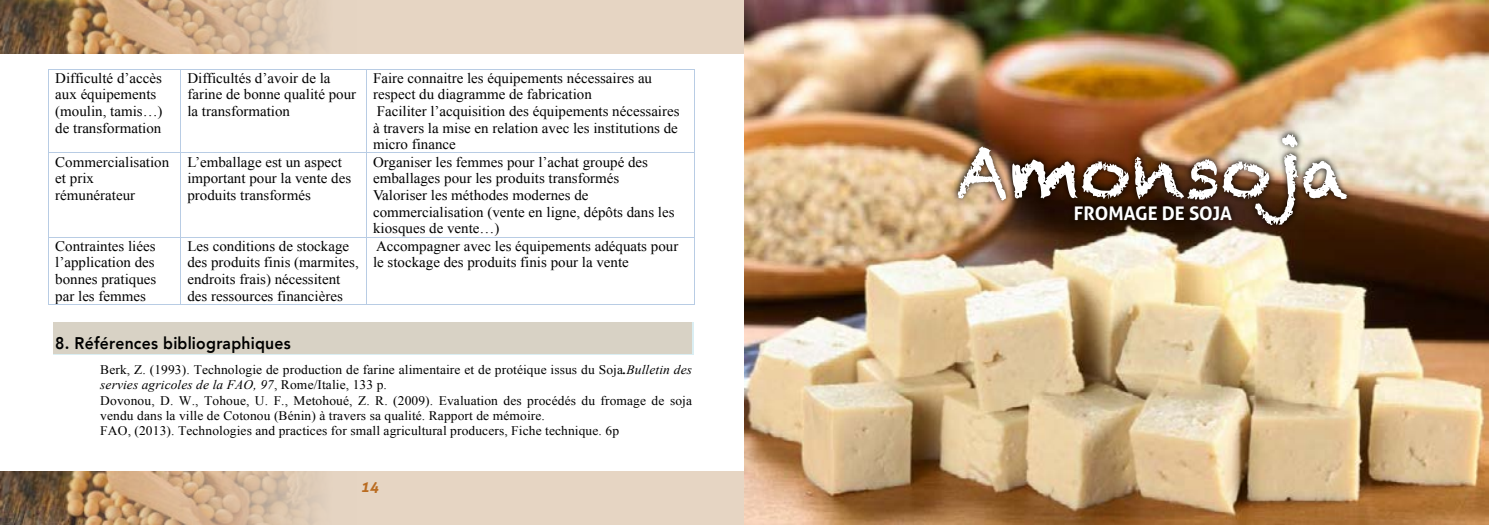
<style>
.page{position:relative;width:1489px;height:525px;background:#fff}
.page>*{position:absolute;margin:0;border:0;box-sizing:border-box;transform-origin:0 0}
.t1{font:70.75px "Chalkduster";color:#fff}
.t2{font:700 18.75px "Aller";color:#fff}
.t3{font:800 16.88px "Avenir";letter-spacing:.015em;color:#000;scale:.93 1}
.t4{font:italic 700 15px "Aller";color:#ba6c21}
.t5{font:14.5px/16.8px "Times New Roman";color:#000}
.t6{font:13.12px/15.2px "Times New Roman";letter-spacing:.01em;color:#000}
.s1{font-weight:700;font-style:italic}
.s2{font-style:italic}
</style>
<div class="page">
<div style="left:0;top:471px;width:744px;height:53px;background:#e6d5c3"></div>
<img style="left:0;top:471px;width:319px;height:53px">
<div style="left:0;top:0;width:744px;height:53px;background:#e6d5c3"></div>
<img style="left:0;top:0;width:319px;height:53px">
<hr style="left:48px;top:69px;width:1px;height:83px;background:#b8cce4">
<hr style="left:180px;top:69px;width:1px;height:83px;background:#b8cce4">
<hr style="left:366px;top:69px;width:1px;height:83px;background:#b8cce4">
<hr style="left:694px;top:69px;width:1px;height:83px;background:#b8cce4">
<hr style="left:49px;top:152px;width:131px;height:1px;background:#b8cce4">
<hr style="left:181px;top:152px;width:185px;height:1px;background:#b8cce4">
<hr style="left:367px;top:152px;width:327px;height:1px;background:#b8cce4">
<hr style="left:48px;top:153px;width:1px;height:84px;background:#b8cce4">
<hr style="left:180px;top:153px;width:1px;height:84px;background:#b8cce4">
<hr style="left:366px;top:153px;width:1px;height:84px;background:#b8cce4">
<hr style="left:694px;top:153px;width:1px;height:84px;background:#b8cce4">
<hr style="left:49px;top:237px;width:131px;height:1px;background:#b8cce4">
<hr style="left:181px;top:237px;width:185px;height:1px;background:#b8cce4">
<hr style="left:367px;top:237px;width:327px;height:1px;background:#b8cce4">
<hr style="left:48px;top:237px;width:1px;height:67px;background:#b8cce4">
<hr style="left:49px;top:304px;width:131px;height:1px;background:#b8cce4">
<hr style="left:180px;top:237px;width:1px;height:67px;background:#b8cce4">
<hr style="left:181px;top:304px;width:185px;height:1px;background:#b8cce4">
<hr style="left:366px;top:237px;width:1px;height:67px;background:#b8cce4">
<hr style="left:367px;top:304px;width:327px;height:1px;background:#b8cce4">
<hr style="left:694px;top:237px;width:1px;height:67px;background:#b8cce4">
<div style="left:53px;top:321px;width:640px;height:33px;background:#d8d2c5"></div>
<img style="left:744px;top:0;width:744px;height:524px">
<img style="left:950px;top:126px;width:403px;height:105px">
<p class="t5" style="left:55px;top:69px;width:109px">Difficulté d’accès aux équipements (moulin, tamis…) de transformation</p>
<p class="t5" style="left:187px;top:69px;width:170px">Difficultés d’avoir de la farine de bonne qualité pour la transformation</p>
<p class="t5" style="left:373px;top:69px;width:308px">Faire connaitre les équipements nécessaires au respect du diagramme de fabrication<br>Faciliter l’acquisition des équipements nécessaires à travers la mise en relation avec les institutions de micro finance</p>
<p class="t5" style="left:55px;top:153px;width:115px">Commercialisation et prix rémunérateur</p>
<p class="t5" style="left:187px;top:153px;width:165px">L’emballage est un aspect important pour la vente des produits transformés</p>
<p class="t5" style="left:373px;top:153px;width:303px">Organiser les femmes pour l’achat groupé des emballages pour les produits transformés Valoriser les méthodes modernes de commercialisation (vente en ligne, dépôts dans les kiosques de vente…)</p>
<p class="t5" style="left:55px;top:237px;width:103px;text-align:justify">Contraintes liées l’application des bonnes pratiques par les femmes</p>
<p class="t5" style="left:187px;top:237px;width:173px">Les conditions de stockage des produits finis (marmites, endroits frais) nécessitent des ressources financières</p>
<p class="t5" style="left:373px;top:237px;width:307px">Accompagner avec les équipements adéquats pour le stockage des produits finis pour la vente</p>
<p class="t3" style="left:55px;top:329px;width:255px">8. Références bibliographiques</p>
<p class="t6" style="left:100px;top:362px;width:593px">Berk, Z. (1993). Technologie de production de farine alimentaire et de protéique issus du Soja<span class="s1">.</span><span class="s2">Bulletin des servies agricoles de la FAO, 97</span>, Rome/Italie, 133 p.<br>Dovonou, D. W., Tohoue, U. F., Metohoué, Z. R. (2009). Evaluation des procédés du fromage de soja vendu dans la ville de Cotonou (Bénin) à travers sa qualité. Rapport de mémoire.<br>FAO, (2013). Technologies and practices for small agricultural producers, Fiche technique. 6p</p>
<p class="t4" style="left:360px;top:476px;width:20px">14</p>
<h1 class="t1" style="left:956px;top:131px;width:395px">Amonsoja</h1>
<p class="t2" style="left:1073px;top:201px;width:160px">FROMAGE DE SOJA</p>
</div>
